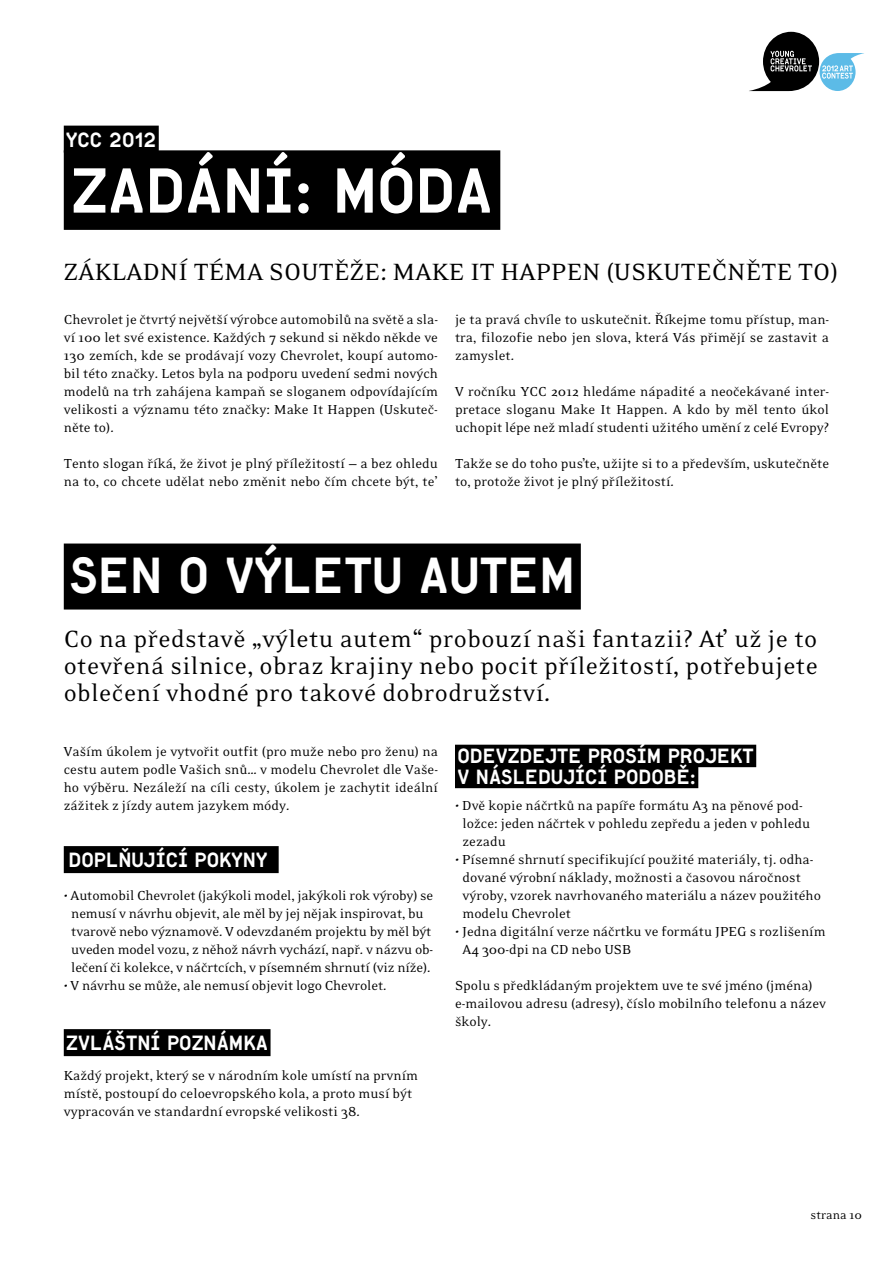
<style>
.page{position:relative;width:893px;height:1263px;background:#fff}
.page>*{position:absolute;margin:0;border:0;box-sizing:border-box;transform-origin:0 0}
.t1{font:60px "Lutz Headline";color:#fff}
.t2{font:48px "YCC Lutz Headline";color:#fff}
.t3{font:27px/27px "Eidetic Neo Regular EAST";letter-spacing:.015em;color:#000;text-align:justify}
.t4{font:19.5px "YCC Lutz Headline";color:#fff}
.t5{font:15px/18px "Eidetic Neo Regular EAST";color:#000}
.t6{font:13.5px "Eidetic Neo Regular EAST";color:#000}
</style>
<div class="page">
<svg style="left:749px;top:32px;width:115px;height:59px"></svg>
<div style="left:64px;top:543px;width:517px;height:66px;background:#000"></div>
<div style="left:64px;top:126px;width:95px;height:27px;background:#000"></div>
<div style="left:64px;top:150px;width:436px;height:80px;background:#000"></div>
<div style="left:64px;top:846px;width:215px;height:27px;background:#000"></div>
<div style="left:64px;top:1029px;width:207px;height:27px;background:#000"></div>
<div style="left:455px;top:745px;width:301px;height:22px;background:#000"></div>
<div style="left:455px;top:766px;width:243px;height:22px;background:#000"></div>
<h3 class="t4" style="left:66px;top:127px;width:92px">YCC 2012</h3>
<h1 class="t1" style="left:71px;top:152px;width:423px">ZADÁNÍ: MÓDA</h1>
<h3 class="t3" style="left:64px;top:259px;width:65px">ZÁKLADNÍ</h3>
<h3 class="t3" style="left:194px;top:259px;width:108px">TÉMA SOUT</h3>
<h3 class="t3" style="left:334px;top:259px;width:347px">ĚŽE: MAKE IT HAPPEN (USKUTEČN</h3>
<h3 class="t3" style="left:746px;top:259px;width:94px">ĚTE TO)</h3>
<p class="t5" style="left:64px;top:311px;width:376px;text-align:justify">Chevrolet je čtvrtý největší výrobce automobilů na světě a sla&shy;ví 100 let své existence. Každých 7 sekund si někdo někde ve 130 zemích, kde se prodávají vozy Chevrolet, koupí automo&shy;bil této značky. Letos byla na podporu uvedení sedmi nových modelů na trh zahájena kampaň se sloganem odpovídajícím velikosti a významu této značky: Make It Happen (Uskuteč&shy;něte to).</p>
<p class="t5" style="left:64px;top:455px;width:376px">Tento slogan říká, že život je plný příležitostí — a bez ohledu na to, co chcete udělat nebo změnit nebo čím chcete být, te’</p>
<p class="t5" style="left:455px;top:311px;width:376px;text-align:justify">je ta pravá chvíle to uskutečnit. Říkejme tomu přístup, man&shy;tra, filozofie nebo jen slova, která Vás přimějí se zastavit a zamyslet.</p>
<p class="t5" style="left:455px;top:383px;width:376px;text-align:justify">V ročníku YCC 2012 hledáme nápadité a neočekávané inter&shy;pretace sloganu Make It Happen. A kdo by měl tento úkol uchopit lépe než mladí studenti užitého umění z celé Evropy?</p>
<p class="t5" style="left:455px;top:455px;width:376px">Takže se do toho pus’te, užijte si to a především, uskutečněte to, protože život je plný příležitostí.</p>
<h2 class="t2" style="left:70px;top:544px;width:507px">SE N O VÝLETU AUTE M</h2>
<h3 class="t3" style="left:64px;top:626px;width:756px">Co na představě „výletu autem“ probouzí naši fantazii? At’ už je to otevřená silnice, obraz krajiny nebo pocit příležitostí, potřebujete oblečení vhodné pro takové dobrodružství.</h3>
<p class="t5" style="left:64px;top:743px;width:376px;text-align:justify">Vaším úkolem je vytvořit outfit (pro muže nebo pro ženu) na cestu autem podle Vašich snů… v modelu Chevrolet dle Vaše&shy;ho výběru. Nezáleží na cíli cesty, úkolem je zachytit ideální zážitek z jízdy autem jazykem módy.</p>
<h3 class="t4" style="left:69px;top:847px;width:26px">DOPL</h3>
<h3 class="t4" style="left:118px;top:847px;width:26px">ŇUJÍCÍ</h3>
<h3 class="t4" style="left:195px;top:847px;width:13px">POKYNY</h3>
<p class="t5" style="left:64px;top:887px;width:371px;text-align:center">• Automobil Chevrolet (jakýkoli model, jakýkoli rok výroby) se nemusí v návrhu objevit, ale měl by jej nějak inspirovat, bu tvarově nebo významově. V odevzdaném projektu by měl být uveden model vozu, z něhož návrh vychází, např. v názvu ob&shy;lečení či kolekce, v náčrtcích, v písemném shrnutí (viz níže).</p>
<p class="t5" style="left:64px;top:977px;width:324px">• V návrhu se může, ale nemusí objevit logo Chevrolet.</p>
<h3 class="t4" style="left:66px;top:1030px;width:25px">ZVLÁŠTNÍ</h3>
<h3 class="t4" style="left:167px;top:1030px;width:13px">POZNÁMKA</h3>
<p class="t5" style="left:64px;top:1067px;width:356px">Každý projekt, který se v národním kole umístí na prvním místě, postoupí do celoevropského kola, a proto musí být vypracován ve standardní evropské velikosti 38.</p>
<h3 class="t4" style="left:457px;top:744px;width:51px">ODEVZD</h3>
<h3 class="t4" style="left:532px;top:744px;width:69px">EJTE PROSÍM</h3>
<h3 class="t4" style="left:668px;top:744px;width:13px">PROJ</h3>
<h3 class="t4" style="left:717px;top:744px;width:22px">EKT</h3>
<h3 class="t4" style="left:455px;top:765px;width:34px">V NÁSL</h3>
<h3 class="t4" style="left:525px;top:765px;width:26px">EDUJÍCÍ</h3>
<h3 class="t4" style="left:614px;top:765px;width:14px">PODOBĚ</h3>
<h3 class="t4" style="left:690px;top:765px;width:8px">:</h3>
<p class="t5" style="left:462px;top:797px;width:349px;text-indent:-7px">• Dvě kopie náčrtků na papíře formátu A3 na pěnové pod&shy;ložce: jeden náčrtek v pohledu zepředu a jeden v pohledu zezadu</p>
<p class="t5" style="left:462px;top:851px;width:360px;text-indent:-7px">• Písemné shrnutí specifikující použité materiály, tj. odha&shy;dované výrobní náklady, možnosti a časovou náročnost výroby, vzorek navrhovaného materiálu a název použitého modelu Chevrolet</p>
<p class="t5" style="left:462px;top:923px;width:365px;text-indent:-7px">• Jedna digitální verze náčrtku ve formátu JPEG s rozlišením<br>A4 300-dpi na CD nebo USB</p>
<p class="t5" style="left:455px;top:977px;width:373px">Spolu s předkládaným projektem uve te své jméno (jména) e-mailovou adresu (adresy), číslo mobilního telefonu a název školy.</p>
<p class="t6" style="left:811px;top:1208px;width:53px">strana 10</p>
</div>
